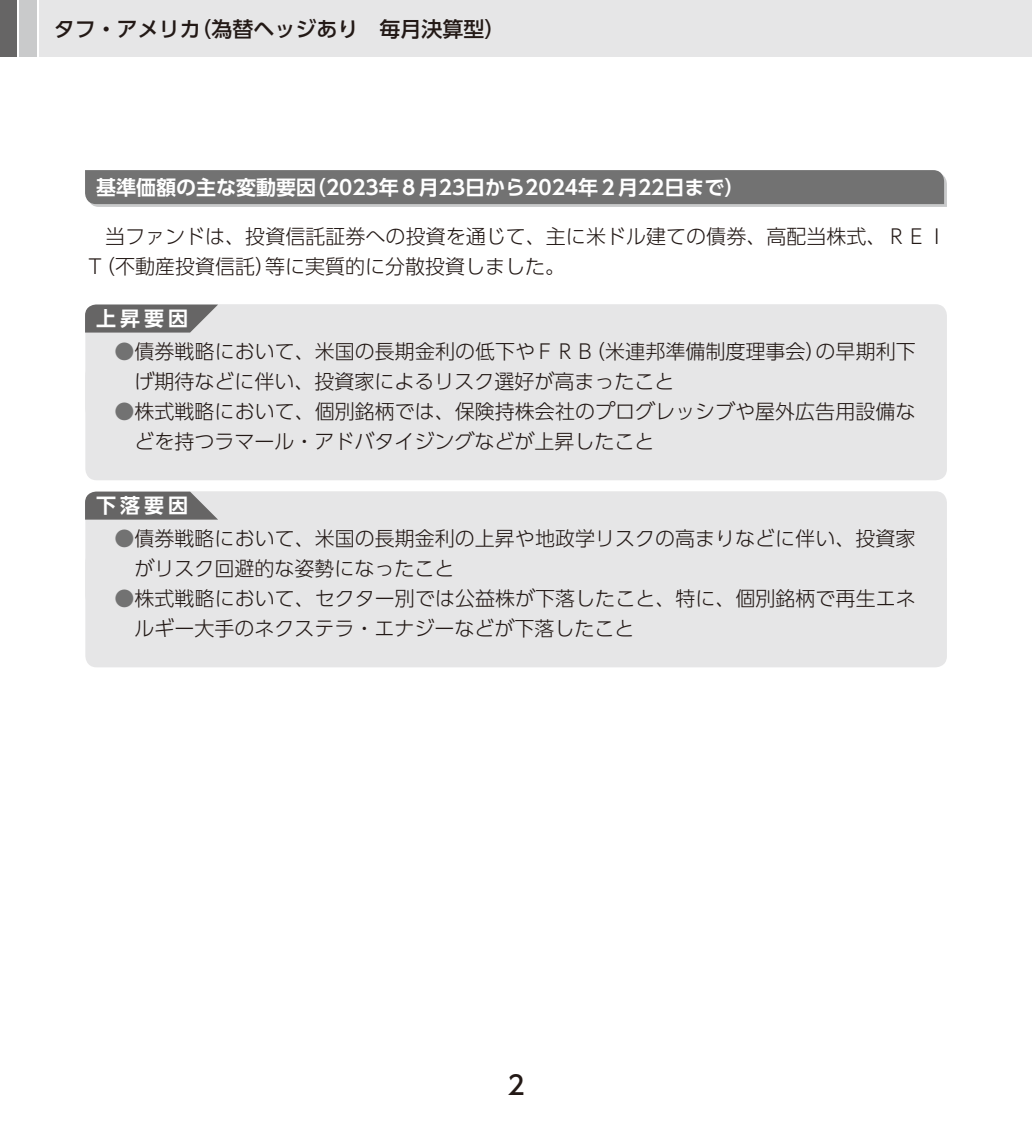
<style>
.page{position:relative;width:1032px;height:1134px;background:#fff}
.page>*{position:absolute;margin:0;border:0;box-sizing:border-box;transform-origin:0 0}
.t1{font:500 26px "UD Shin Go Pro";color:#231916}
.t2{font:500 21px "UD Shin Go Pro";color:#231916}
.t3{font:300 20px/30px "UD Shin Go Pro";color:#231916}
.t4{font:700 20px "UD Shin Go Pro De";color:#fff}
.s1{color:#727272}
</style>
<div class="page">
<div style="left:40px;top:0;width:992px;height:57px;background:#e6e6e7"></div>
<div style="left:20px;top:0;width:17px;height:57px;background:#c9cacb"></div>
<div style="left:0;top:0;width:17px;height:57px;background:#666565"></div>
<svg style="left:85px;top:170px;width:862px;height:37px;background:#797979"></svg>
<div style="left:85px;top:304px;width:862px;height:116px;background:#e6e6e7;border-radius:11px"></div>
<div style="left:85px;top:364px;width:862px;height:116px;background:#e6e6e7;border-radius:11px"></div>
<svg style="left:85px;top:305px;width:133px;height:28px;background:#767575"></svg>
<div style="left:85px;top:491px;width:862px;height:116px;background:#e6e6e7;border-radius:11px"></div>
<div style="left:85px;top:551px;width:862px;height:116px;background:#e6e6e7;border-radius:11px"></div>
<svg style="left:85px;top:492px;width:133px;height:28px;background:#757474"></svg>
<p class="t2" style="left:54px;top:12px;width:453px">タフ・アメリカ（為替ヘッジあり　毎月決算型）</p>
<p class="t4" style="left:96px;top:171px;width:650px">基準価額の主な変動要因（2023年８月23日から2024年２月22日まで）</p>
<p class="t3" style="left:85px;top:221px;width:863px;text-indent:20px">当ファンドは、投資信託証券への投資を通じて、主に米ドル建ての債券、高配当株式、ＲＥＩ<br>Ｔ（不動産投資信託）等に実質的に分散投資しました。</p>
<p class="t4" style="left:96px;top:302px;width:93px">上昇要因</p>
<p class="t3" style="left:135px;top:335px;width:783px;text-indent:-20px"><span class="s1">●</span>債券戦略において、米国の長期金利の低下やＦＲＢ（米連邦準備制度理事会）の早期利下げ期待などに伴い、投資家によるリスク選好が高まったこと</p>
<p class="t3" style="left:135px;top:395px;width:782px;text-indent:-20px"><span class="s1">●</span>株式戦略において、個別銘柄では、保険持株会社のプログレッシブや屋外広告用設備などを持つラマール・アドバタイジングなどが上昇したこと</p>
<p class="t4" style="left:96px;top:489px;width:93px">下落要因</p>
<p class="t3" style="left:135px;top:522px;width:782px;text-indent:-20px"><span class="s1">●</span>債券戦略において、米国の長期金利の上昇や地政学リスクの高まりなどに伴い、投資家がリスク回避的な姿勢になったこと</p>
<p class="t3" style="left:135px;top:582px;width:783px;text-indent:-20px"><span class="s1">●</span>株式戦略において、セクター別では公益株が下落したこと、特に、個別銘柄で再生エネルギー大手のネクステラ・エナジーなどが下落したこと</p>
<h1 class="t1" style="left:507px;top:1063px;width:19px">2</h1>
</div>
